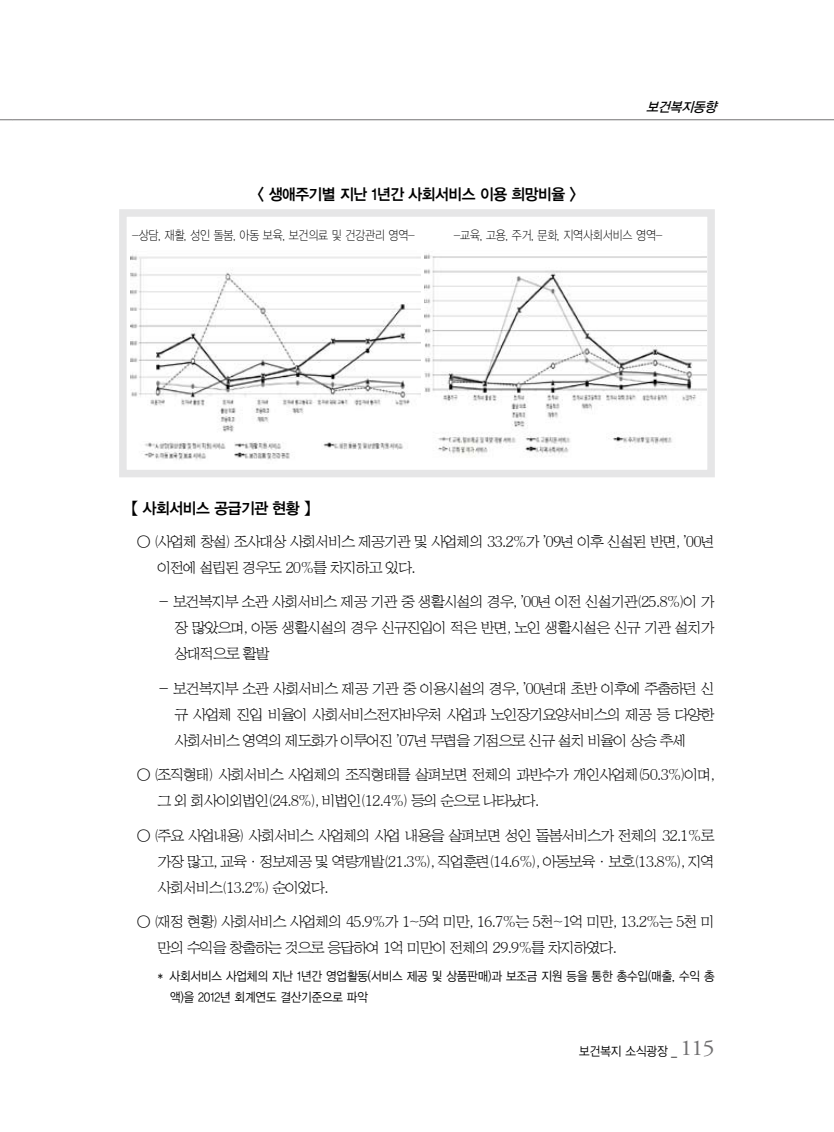
<style>
.page{position:relative;width:834px;height:1132px;background:#fff}
.page>*{position:absolute;margin:0;border:0;box-sizing:border-box;transform-origin:0 0}
.t1{font:15.75px "YDVYGO14";letter-spacing:-.03em;color:#000;scale:.95 1}
.t2{font:15px/26px "HY Sin Mun Myeong Jo Pro";letter-spacing:-.08em;color:#000}
.t3{font:italic 13.5px "YDVYGO13";color:#000;scale:.95 1}
.t4{font:12.75px/21px "YDVYGO12";letter-spacing:-.01em;color:#000;scale:.9 1}
.t5{font:12.75px "YDVYGO11";letter-spacing:-.01em;color:#000;scale:.85 1}
.s1{font-family:"Adobe Garamond Pro";font-size:22.5px;color:#727172}
</style>
<div class="page">
<svg style="left:0;top:119px;width:13px;height:1px"></svg>
<hr style="left:13px;top:119px;width:820px;height:1px;background:#727172">
<div style="left:119px;top:209px;width:595px;height:268px;background:#fff;border:8px solid #e6e6e7"></div>
<img style="left:131px;top:255px;width:289px;height:205px">
<img style="left:425px;top:250px;width:281px;height:212px">
<p class="t3" style="left:646px;top:99px;width:79px">보건복지동향</p>
<p class="t1" style="left:257px;top:185px;width:337px">&lt; 생애주기별 지난 1년간 사회서비스 이용 희망비율 &gt;</p>
<p class="t5" style="left:132px;top:228px;width:334px">-상담, 재활, 성인 돌봄, 아동 보육, 보건의료 및 건강관리 영역-</p>
<p class="t5" style="left:453px;top:228px;width:247px">-교육, 고용, 주거, 문화, 지역사회서비스 영역-</p>
<p class="t1" style="left:132px;top:498px;width:190px">【 사회서비스 공급기관 현황 】</p>
<p class="t2" style="left:157px;top:528px;width:558px;text-indent:-21px">○ (사업체 창설) 조사대상 사회서비스 제공기관 및 사업체의 33.2%가 ’09년 이후 신설된 반면, ’00년 이전에 설립된 경우도 20%를 차지하고 있다.</p>
<p class="t2" style="left:174px;top:589px;width:542px;text-align:justify;text-indent:-17px">- 보건복지부 소관 사회서비스 제공 기관 중 생활시설의 경우, ’00년 이전 신설기관(25.8%)이 가 장 많았으며, 아동 생활시설의 경우 신규진입이 적은 반면, 노인 생활시설은 신규 기관 설치가 상대적으로 활발</p>
<p class="t2" style="left:174px;top:675px;width:541px;text-align:justify;text-indent:-17px">- 보건복지부 소관 사회서비스 제공 기관 중 이용시설의 경우, ’00년대 초반 이후에 주춤하던 신 규 사업체 진입 비율이 사회서비스전자바우처 사업과 노인장기요양서비스의 제공 등 다양한 사회서비스 영역의 제도화가 이루어진 ’07년 무렵을 기점으로 신규 설치 비율이 상승 추세</p>
<p class="t2" style="left:157px;top:761px;width:558px;text-indent:-21px">○ (조직형태) 사회서비스 사업체의 조직형태를 살펴보면 전체의 과반수가 개인사업체(50.3%)이며, 그 외 회사이외법인(24.8%), 비법인(12.4%) 등의 순으로 나타났다.</p>
<p class="t2" style="left:157px;top:822px;width:559px;text-align:justify;text-indent:-21px">○ (주요 사업내용) 사회서비스 사업체의 사업 내용을 살펴보면 성인 돌봄서비스가 전체의 32.1%로 가장 많고, 교육·정보제공 및 역량개발(21.3%), 직업훈련(14.6%), 아동보육·보호(13.8%), 지역 사회서비스(13.2%) 순이었다.</p>
<p class="t2" style="left:157px;top:908px;width:559px;text-indent:-21px">○ (재정 현황) 사회서비스 사업체의 45.9%가 1~5억 미만, 16.7%는 5천~1억 미만, 13.2%는 5천 미 만의 수익을 창출하는 것으로 응답하여 1억 미만이 전체의 29.9%를 차지하였다.</p>
<p class="t4" style="left:170px;top:965px;width:606px;text-indent:-15px">⁎ 사회서비스 사업체의 지난 1년간 영업활동(서비스 제공 및 상품판매)과 보조금 지원 등을 통한 총수입(매출, 수익 총 액)을 2012년 회계연도 결산기준으로 파악</p>
<p class="t4" style="left:579px;top:1039px;width:152px">보건복지 소식광장 _ <span class="s1">115</span></p>
</div>
